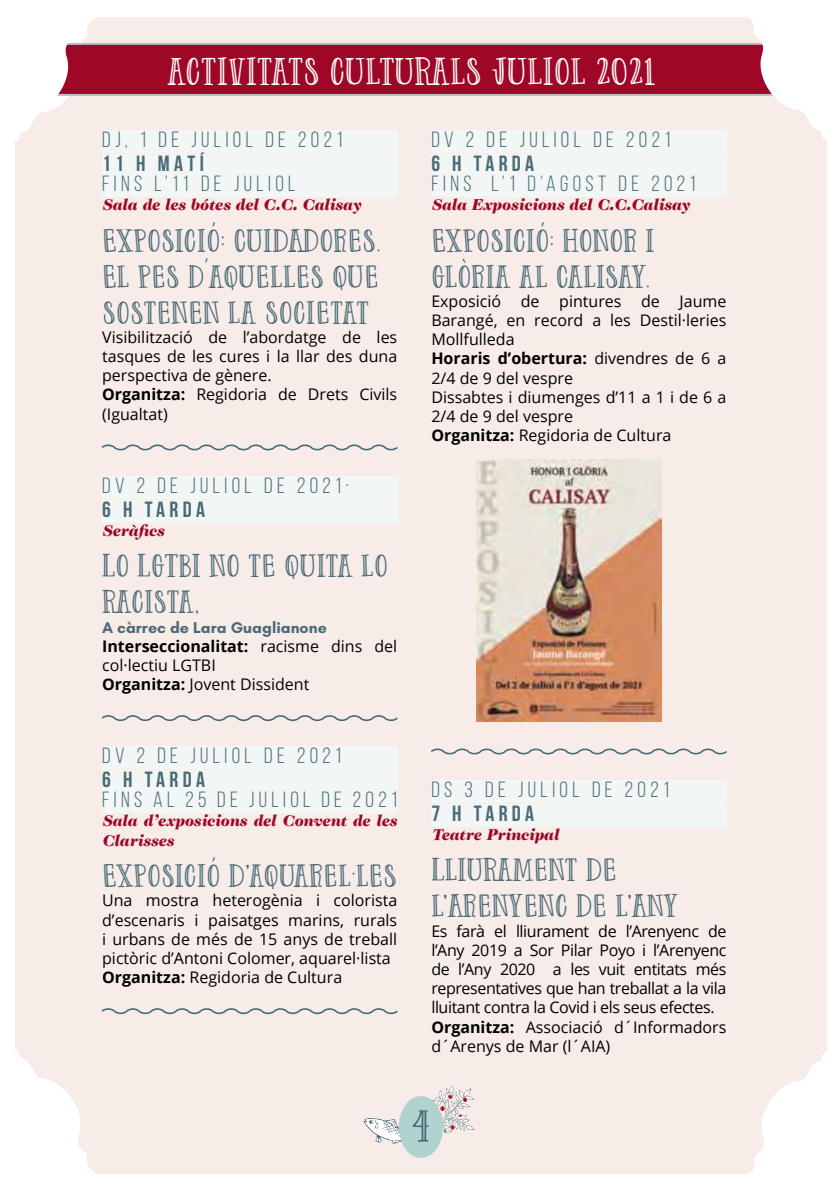
<style>
.page{position:relative;width:840px;height:1191px;background:#fff}
.page>*{position:absolute;margin:0;border:0;box-sizing:border-box;transform-origin:0 0}
.t1{font:55px "Farmto Market Fancy";color:#4a6a76}
.t2{font:48px "Farmto Market Fancy";color:#fff}
.t3{font:40px/36px "Farmto Market Fancy";color:#4a6a76}
.t4{font:22px "Bebas Neue";letter-spacing:.2em;color:#4a6a76}
.t5{font:700 22px "Bebas Neue";letter-spacing:.2em;color:#4a6a76}
.t6{font:16px/19.2px "Open Sans";color:#000}
.t7{font:16px/19.2px "Open Sans";letter-spacing:-.025em;color:#000}
.t8{font:italic 900 16px/19.2px "Caslon Two Twenty Four LT";color:#9e0726}
.t9{font:700 16px "Glacial Indifference";color:#4a6a76}
.s1{font-weight:700}
</style>
<div class="page">
<div style="left:15px;top:17px;width:811px;height:1156px;background:#f7ece8"></div>
<svg style="left:363px;top:1086px;width:111px;height:67px"></svg>
<div style="left:398px;top:1096px;width:45px;height:62px;background:#b0d3cf;border-radius:50%"></div>
<svg style="left:744px;top:1052px;width:83px;height:122px"></svg>
<svg style="left:15px;top:1050px;width:80px;height:123px"></svg>
<div style="left:102px;top:130px;width:295px;height:22px;background:#f2f6f5"></div>
<div style="left:102px;top:154px;width:295px;height:22px;background:#f2f6f5"></div>
<div style="left:102px;top:174px;width:295px;height:22px;background:#f2f6f5"></div>
<svg style="left:101px;top:444px;width:297px;height:7px"></svg>
<div style="left:102px;top:476px;width:295px;height:22px;background:#f2f6f5"></div>
<div style="left:102px;top:500px;width:295px;height:22px;background:#f2f6f5"></div>
<svg style="left:101px;top:715px;width:297px;height:6px"></svg>
<div style="left:102px;top:747px;width:295px;height:22px;background:#f2f6f5"></div>
<div style="left:102px;top:770px;width:295px;height:22px;background:#f2f6f5"></div>
<div style="left:102px;top:790px;width:295px;height:22px;background:#f2f6f5"></div>
<svg style="left:101px;top:1008px;width:297px;height:7px"></svg>
<div style="left:431px;top:130px;width:295px;height:22px;background:#f2f6f5"></div>
<div style="left:431px;top:154px;width:295px;height:22px;background:#f2f6f5"></div>
<div style="left:431px;top:174px;width:295px;height:22px;background:#f2f6f5"></div>
<svg style="left:431px;top:748px;width:296px;height:7px"></svg>
<div style="left:431px;top:780px;width:295px;height:22px;background:#f2f6f5"></div>
<div style="left:431px;top:804px;width:295px;height:22px;background:#f2f6f5"></div>
<img style="left:476px;top:459px;width:185px;height:262px">
<div style="left:13px;top:43px;width:790px;height:53px;background:#9e0726;border:2px solid #b8c0c4"></div>
<svg style="left:13px;top:17px;width:84px;height:124px"></svg>
<svg style="left:743px;top:17px;width:83px;height:122px"></svg>
<h2 class="t2" style="left:167px;top:47px;width:489px">activitats culturals juliol 2021</h2>
<h3 class="t4" style="left:102px;top:128px;width:242px">DJ, 1 DE JULIOL DE 2021</h3>
<h3 class="t5" style="left:102px;top:151px;width:103px">11 H MATÍ</h3>
<h3 class="t4" style="left:102px;top:171px;width:195px">FINS L’11 DE JULIOL</h3>
<p class="t8" style="left:102px;top:195px;width:260px">Sala de les bótes del C.C. Calisay</p>
<h3 class="t3" style="left:102px;top:220px;width:280px;text-align:justify">Exposició: Cuidadores.<br>El pes d´aquelles que sostenen la societat</h3>
<p class="t6" style="left:102px;top:327px;width:296px">Visibilització de l’abordatge de les tasques de les cures i la llar des duna perspectiva de gènere.<br><span class="s1">Organitza:</span> Regidoria de Drets Civils (Igualtat)</p>
<h3 class="t4" style="left:102px;top:473px;width:248px">DV 2 DE JULIOL DE 2021·</h3>
<h3 class="t5" style="left:102px;top:497px;width:104px">6 H TARDA</h3>
<p class="t8" style="left:102px;top:520px;width:64px">Seràfics</p>
<h3 class="t3" style="left:102px;top:546px;width:287px">Lo LGTBI no te quita lo racista,</h3>
<p class="t9" style="left:102px;top:617px;width:226px">A càrrec de Lara Guaglianone</p>
<p class="t6" style="left:102px;top:636px;width:296px"><span class="s1">Interseccionalitat:</span> racisme dins del col·lectiu LGTBI<br><span class="s1">Organitza:</span> Jovent Dissident</p>
<h3 class="t4" style="left:102px;top:744px;width:241px">DV 2 DE JULIOL DE 2021</h3>
<h3 class="t5" style="left:102px;top:767px;width:104px">6 H TARDA</h3>
<h3 class="t4" style="left:102px;top:788px;width:296px">FINS AL 25 DE JULIOL DE 2021</h3>
<p class="t8" style="left:102px;top:811px;width:296px">Sala d’exposicions del Convent de les<br>Clarisses</p>
<h3 class="t3" style="left:102px;top:856px;width:296px">Exposició d’aquarel·les</h3>
<p class="t6" style="left:102px;top:890px;width:296px">Una mostra heterogènia i colorista d’escenaris i paisatges marins, rurals i urbans de més de 15 anys de treball pictòric d’Antoni Colomer, aquarel·lista <span class="s1">Organitza:</span> Regidoria de Cultura</p>
<h3 class="t4" style="left:431px;top:128px;width:241px">DV 2 DE JULIOL DE 2021</h3>
<h3 class="t5" style="left:431px;top:151px;width:104px">6 H TARDA</h3>
<h3 class="t4" style="left:431px;top:171px;width:266px">FINS L’1 D’AGOST DE 2021</h3>
<p class="t8" style="left:431px;top:195px;width:260px">Sala Exposicions del C.C.Calisay</p>
<h3 class="t3" style="left:431px;top:220px;width:225px">Exposició: Honor i<br>Glòria al Calisay.</h3>
<p class="t6" style="left:431px;top:291px;width:296px">Exposició de pintures de Jaume<br>Barangé, en record a les Destil·leries<br>Mollfulleda<br><span class="s1">Horaris d’obertura:</span> divendres de 6 a<br>2/4 de 9 del vespre<br>Dissabtes i diumenges d’11 a 1 i de 6 a<br>2/4 de 9 del vespre<br><span class="s1">Organitza:</span> Regidoria de Cultura</p>
<h3 class="t4" style="left:431px;top:777px;width:239px">DS 3 DE JULIOL DE 2021</h3>
<h3 class="t5" style="left:431px;top:801px;width:104px">7 H TARDA</h3>
<p class="t8" style="left:431px;top:824px;width:129px">Teatre Principal</p>
<h3 class="t3" style="left:431px;top:850px;width:248px">Lliurament de l’Arenyenc de l’Any</h3>
<p class="t7" style="left:431px;top:921px;width:296px">Es farà el lliurament de l’Arenyenc de l’Any 2019 a Sor Pilar Poyo i l’Arenyenc de l’Any 2020 a les vuit entitats més representatives que han treballat a la vila lluitant contra la Covid i els seus efectes.<br><span class="s1">Organitza:</span> Associació d´Informadors d´Arenys de Mar (l´AIA)</p>
<h1 class="t1" style="left:412px;top:1098px;width:19px">4</h1>
</div>
